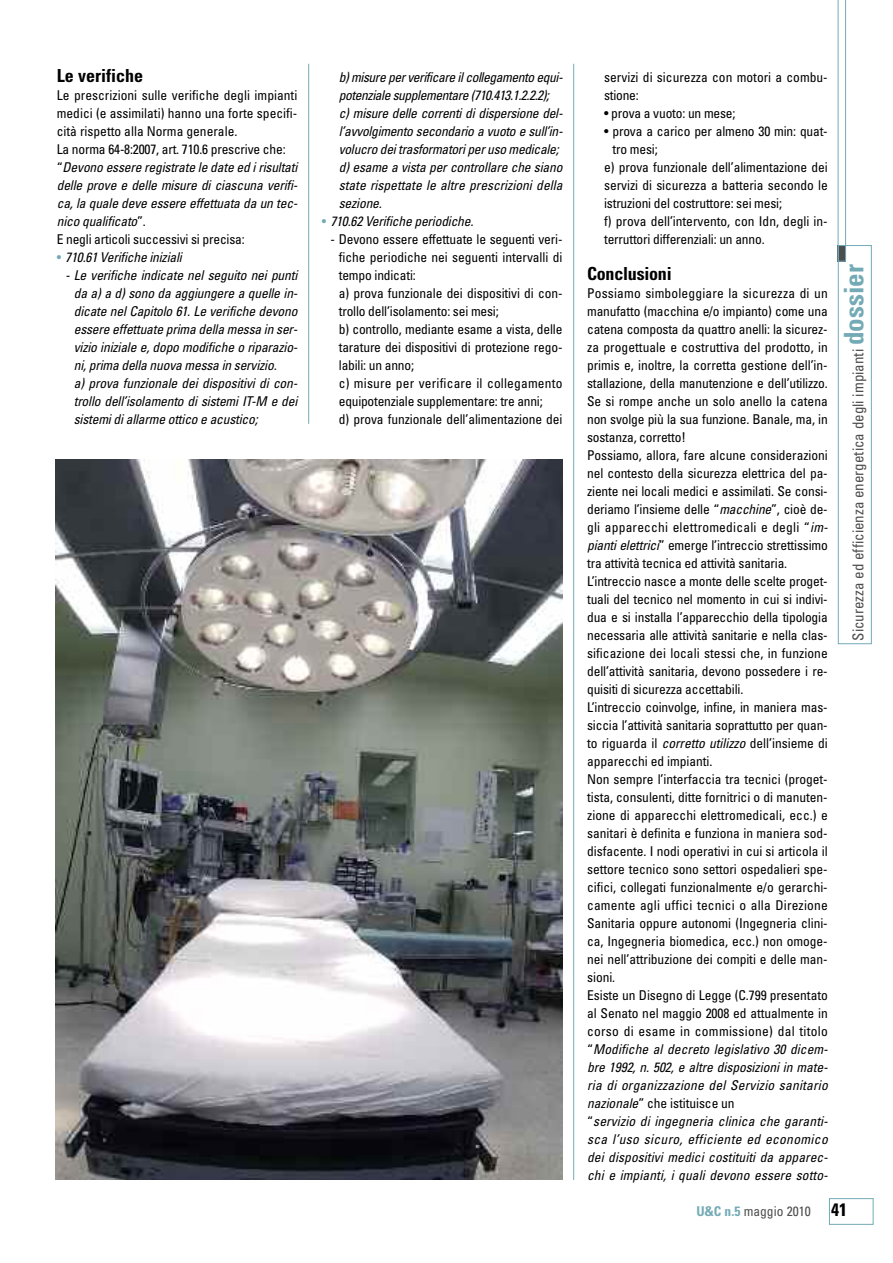
<style>
.page{position:relative;width:893px;height:1263px;background:#fff}
.page>*{position:absolute;margin:0;border:0;box-sizing:border-box;transform-origin:0 0}
.t1{font:700 condensed 18px "Univers";letter-spacing:-.015em;color:#000}
.t2{font:condensed 15px "Univers";color:#4d4d4d}
.t3{font:condensed 13.5px/18px "Univers";letter-spacing:-.005em;color:#000}
.t4{font:italic condensed 13.5px/18px "Univers";letter-spacing:-.015em;color:#000}
.t5{font:condensed 13.5px "Univers";color:#4d4d4d}
.s1{font-style:italic}
.s2{font-style:normal;color:#73aab6}
.s3{font-weight:700;font-size:27px;color:#73aab6}
.s4{font-weight:700;color:#73aab6}
.s5{font-weight:700;font-size:18px;color:#000}
</style>
<div class="page">
<div style="left:829px;top:1198px;width:44px;height:27px;border:1px solid #73aab6"></div>
<svg style="left:838px;top:0;width:8px;height:262px"></svg>
<div style="left:838px;top:245px;width:34px;height:399px;border:1px solid #73aab6"></div>
<hr style="left:308px;top:64px;width:1px;height:360px;background:#73aab6">
<hr style="left:573px;top:64px;width:1px;height:1116px;background:#73aab6">
<img style="left:55px;top:460px;width:507px;height:720px">
<h1 class="t1" style="left:57px;top:69px;width:88px">Le verifiche</h1>
<p class="t3" style="left:57px;top:87px;width:242px">Le prescrizioni sulle verifiche degli impianti medici (e assimilati) hanno una forte specifi&shy;cità rispetto alla Norma generale.<br>La norma 64-8:2007, art. 710.6 prescrive che: “<span class="s1">Devono essere registrate le date ed i risultati delle prove e delle misure di ciascuna verifi&shy;ca, la quale deve essere effettuata da un tec&shy;nico qualificato</span>”.<br>E negli articoli successivi si precisa:</p>
<p class="t4" style="left:57px;top:249px;width:127px"><span class="s2">•</span> 710.61 Verifiche iniziali</p>
<p class="t4" style="left:74px;top:267px;width:225px;text-indent:-9px">- Le verifiche indicate nel seguito nei punti da a) a d) sono da aggiungere a quelle in&shy;dicate nel Capitolo 61. Le verifiche devono essere effettuate prima della messa in ser&shy;vizio iniziale e, dopo modifiche o riparazio&shy;ni, prima della nuova messa in servizio.<br>a) prova funzionale dei dispositivi di con&shy;trollo dell’isolamento di sistemi IT-M e dei sistemi di allarme ottico e acustico;</p>
<p class="t4" style="left:339px;top:69px;width:225px">b) misure per verificare il collegamento equi&shy;potenziale supplementare (710.413.1.2.2.2); c) misure delle correnti di dispersione del&shy;l’avvolgimento secondario a vuoto e sull’in&shy;volucro dei trasformatori per uso medicale; d) esame a vista per controllare che siano state rispettate le altre prescrizioni della sezione.</p>
<p class="t4" style="left:322px;top:213px;width:153px"><span class="s2">•</span> 710.62 Verifiche periodiche.</p>
<p class="t3" style="left:339px;top:231px;width:225px;text-indent:-9px">- Devono essere effettuate le seguenti veri&shy;fiche periodiche nei seguenti intervalli di tempo indicati:<br>a) prova funzionale dei dispositivi di con&shy;trollo dell’isolamento: sei mesi;<br>b) controllo, mediante esame a vista, delle tarature dei dispositivi di protezione rego&shy;labili: un anno;<br>c) misure per verificare il collegamento equipotenziale supplementare: tre anni;<br>d) prova funzionale dell’alimentazione dei</p>
<p class="t3" style="left:604px;top:69px;width:225px">servizi di sicurezza con motori a combu&shy;stione:</p>
<p class="t3" style="left:604px;top:105px;width:133px">• prova a vuoto: un mese;</p>
<p class="t3" style="left:604px;top:123px;width:225px">• prova a carico per almeno 30 min: quat-</p>
<p class="t3" style="left:613px;top:141px;width:47px">tro mesi;</p>
<p class="t3" style="left:604px;top:159px;width:225px">e) prova funzionale dell’alimentazione dei</p>
<p class="t3" style="left:604px;top:177px;width:225px">servizi di sicurezza a batteria secondo le</p>
<p class="t3" style="left:604px;top:195px;width:179px">istruzioni del costruttore: sei mesi;</p>
<p class="t3" style="left:604px;top:213px;width:225px">f) prova dell’intervento, con Idn, degli in-</p>
<p class="t3" style="left:604px;top:231px;width:162px">terruttori differenziali: un anno.</p>
<h1 class="t1" style="left:587px;top:267px;width:86px">Conclusioni</h1>
<p class="t3" style="left:587px;top:285px;width:242px">Possiamo simboleggiare la sicurezza di un manufatto (macchina e/o impianto) come una catena composta da quattro anelli: la sicurez&shy;za progettuale e costruttiva del prodotto, in primis e, inoltre, la corretta gestione dell’in&shy;stallazione, della manutenzione e dell’utilizzo.<br>Se si rompe anche un solo anello la catena non svolge più la sua funzione. Banale, ma, in sostanza, corretto!<br>Possiamo, allora, fare alcune considerazioni nel contesto della sicurezza elettrica del pa&shy;ziente nei locali medici e assimilati. Se consi&shy;deriamo l’insieme delle “<span class="s1">macchine</span>”, cioè de&shy;gli apparecchi elettromedicali e degli “<span class="s1">im&shy;pianti elettrici</span>” emerge l’intreccio strettissimo tra attività tecnica ed attività sanitaria.<br>L’intreccio nasce a monte delle scelte proget&shy;tuali del tecnico nel momento in cui si indivi&shy;dua e si installa l’apparecchio della tipologia necessaria alle attività sanitarie e nella clas&shy;sificazione dei locali stessi che, in funzione dell’attività sanitaria, devono possedere i re&shy;quisiti di sicurezza accettabili.<br>L’intreccio coinvolge, infine, in maniera mas&shy;siccia l’attività sanitaria soprattutto per quan&shy;to riguarda il <span class="s1">corretto utilizzo</span> dell’insieme di apparecchi ed impianti.<br>Non sempre l’interfaccia tra tecnici (proget&shy;tista, consulenti, ditte fornitrici o di manuten&shy;zione di apparecchi elettromedicali, ecc.) e sanitari è definita e funziona in maniera sod&shy;disfacente. I nodi operativi in cui si articola il settore tecnico sono settori ospedalieri spe&shy;cifici, collegati funzionalmente e/o gerarchi&shy;camente agli uffici tecnici o alla Direzione Sanitaria oppure autonomi (Ingegneria clini&shy;ca, Ingegneria biomedica, ecc.) non omoge&shy;nei nell’attribuzione dei compiti e delle man&shy;sioni.<br>Esiste un Disegno di Legge (C.799 presentato al Senato nel maggio 2008 ed attualmente in corso di esame in commissione) dal titolo “<span class="s1">Modifiche al decreto legislativo 30 dicem&shy;bre 1992, n. 502, e altre disposizioni in mate&shy;ria di organizzazione del Servizio sanitario nazionale</span>” che istituisce un<br>“<span class="s1">servizio di ingegneria clinica che garanti&shy;sca l’uso sicuro, efficiente ed economico dei dispositivi medici costituiti da apparec&shy;chi e impianti, i quali devono essere sotto-</span></p>
<p class="t2" style="left:853px;top:641px;width:378px;rotate:-90deg">Sicurezza ed efficienza energetica degli impianti <span class="s3">dossier</span></p>
<p class="t5" style="left:697px;top:1206px;width:152px"><span class="s4">U&amp;C n.5</span> maggio 2010 <span class="s5">41</span></p>
</div>
